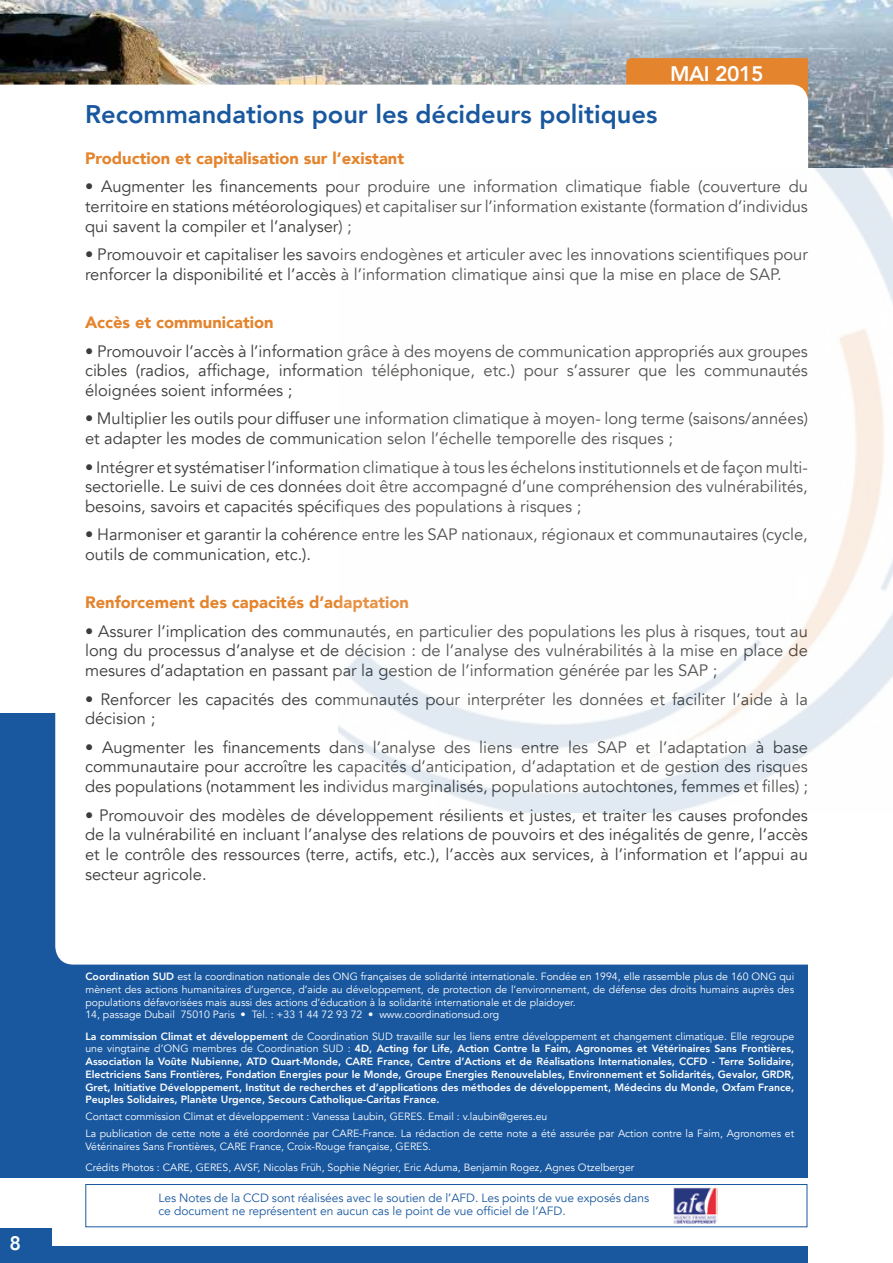
<style>
.page{position:relative;width:893px;height:1263px;background:#fff}
.page>*{position:absolute;margin:0;border:0;box-sizing:border-box;transform-origin:0 0}
.t1{font:800 25.5px "Avenir";color:#19589f}
.t2{font:800 21px "Avenir";letter-spacing:-.02em;color:#fff}
.t3{font:800 19.5px "Avenir";color:#fff}
.t4{font:16.5px/19.8px "Avenir";color:#3c3c3b;text-align:justify}
.t5{font:900 16.5px "Avenir";color:#e4842d}
.t6{font:12px/13.5px "Avenir";color:#19589f}
.t7{font:10.5px/12.8px "Avenir";color:#fff}
.t8{font:800 10.5px/12.8px "Avenir";color:#fff;text-align:justify}
.s1{font-weight:800}
.s2{font-weight:400}
</style>
<div class="page">
<div style="left:0;top:713px;width:808px;height:465px;background:#19589f"></div>
<div style="left:55px;top:428px;width:790px;height:536px;background:#fff;border-radius:18px"></div>
<img style="left:673px;top:1188px;width:44px;height:36px">
<div style="left:85px;top:1184px;width:722px;height:43px;border:1px solid #19589f"></div>
<img style="left:0;top:0;width:893px;height:168px">
<svg style="left:626px;top:58px;width:182px;height:27px;background:#e38530"></svg>
<svg style="left:0;top:85px;width:808px;height:83px"></svg>
<div style="left:0;top:1228px;width:52px;height:29px;background:#19589f"></div>
<div style="left:0;top:1247px;width:807px;height:16px;background:#19589f"></div>
<p class="t3" style="left:9px;top:1228px;width:13px">8</p>
<h1 class="t1" style="left:85px;top:94px;width:574px">Recommandations pour les décideurs politiques</h1>
<p class="t2" style="left:670px;top:57px;width:95px">MAI 2015</p>
<p class="t5" style="left:85px;top:144px;width:320px">Production et capitalisation sur l’existant</p>
<p class="t4" style="left:85px;top:177px;width:724px">• Augmenter les financements pour produire une information climatique fiable (couverture du territoire en stations météorologiques) et capitaliser sur l’information existante (formation d’individus qui savent la compiler et l’analyser) ;</p>
<p class="t4" style="left:85px;top:245px;width:724px">• Promouvoir et capitaliser les savoirs endogènes et articuler avec les innovations scientifiques pour renforcer la disponibilité et l’accès à l’information climatique ainsi que la mise en place de SAP.</p>
<p class="t5" style="left:85px;top:308px;width:190px">Accès et communication</p>
<p class="t4" style="left:85px;top:341px;width:724px">• Promouvoir l’accès à l’information grâce à des moyens de communication appropriés aux groupes cibles (radios, affichage, information téléphonique, etc.) pour s’assurer que les communautés éloignées soient informées ;</p>
<p class="t4" style="left:85px;top:409px;width:724px">• Multiplier les outils pour diffuser une information climatique à moyen- long terme (saisons/années) et adapter les modes de communication selon l’échelle temporelle des risques ;</p>
<p class="t4" style="left:85px;top:457px;width:724px">• Intégrer et systématiser l’information climatique à tous les échelons institutionnels et de façon multi&shy;sectorielle. Le suivi de ces données doit être accompagné d’une compréhension des vulnérabilités, besoins, savoirs et capacités spécifiques des populations à risques ;</p>
<p class="t4" style="left:85px;top:525px;width:724px">• Harmoniser et garantir la cohérence entre les SAP nationaux, régionaux et communautaires (cycle, outils de communication, etc.).</p>
<p class="t5" style="left:85px;top:588px;width:325px">Renforcement des capacités d’adaptation</p>
<p class="t4" style="left:85px;top:621px;width:724px">• Assurer l’implication des communautés, en particulier des populations les plus à risques, tout au long du processus d’analyse et de décision : de l’analyse des vulnérabilités à la mise en place de mesures d’adaptation en passant par la gestion de l’information générée par les SAP ;</p>
<p class="t4" style="left:85px;top:689px;width:724px">• Renforcer les capacités des communautés pour interpréter les données et faciliter l’aide à la décision ;</p>
<p class="t4" style="left:85px;top:737px;width:724px">• Augmenter les financements dans l’analyse des liens entre les SAP et l’adaptation à base communautaire pour accroître les capacités d’anticipation, d’adaptation et de gestion des risques des populations (notamment les individus marginalisés, populations autochtones, femmes et filles) ;</p>
<p class="t4" style="left:85px;top:805px;width:724px">• Promouvoir des modèles de développement résilients et justes, et traiter les causes profondes de la vulnérabilité en incluant l’analyse des relations de pouvoirs et des inégalités de genre, l’accès et le contrôle des ressources (terre, actifs, etc.), l’accès aux services, à l’information et l’appui au secteur agricole.</p>
<p class="t7" style="left:85px;top:970px;width:710px"><span class="s1">Coordination SUD</span> est la coordination nationale des ONG françaises de solidarité internationale. Fondée en 1994, elle rassemble plus de 160 ONG qui mènent des actions humanitaires d’urgence, d’aide au développement, de protection de l’environnement, de défense des droits humains auprès des populations défavorisées mais aussi des actions d’éducation à la solidarité internationale et de plaidoyer.<br>14, passage Dubail 75010 Paris • Tél. : +33 1 44 72 93 72 • www.coordinationsud.org</p>
<p class="t8" style="left:85px;top:1029px;width:710px">La commission Climat et développement <span class="s2">de Coordination SUD travaille sur les liens entre développement et changement climatique. Elle regroupe une vingtaine d’ONG membres de Coordination SUD :</span> 4D, Acting for Life, Action Contre la Faim, Agronomes et Vétérinaires Sans Frontières, Association la Voûte Nubienne, ATD Quart-Monde, CARE France, Centre d’Actions et de Réalisations Internationales, CCFD - Terre Solidaire, Electriciens Sans Frontières, Fondation Energies pour le Monde, Groupe Energies Renouvelables, Environnement et Solidarités, Gevalor, GRDR, Gret, Initiative Développement, Institut de recherches et d’applications des méthodes de développement, Médecins du Monde, Oxfam France, Peuples Solidaires, Planète Urgence, Secours Catholique-Caritas France.</p>
<p class="t7" style="left:85px;top:1108px;width:710px;line-height:17px">Contact commission Climat et développement : Vanessa Laubin, GERES. Email : v.laubin@geres.eu<br>La publication de cette note a été coordonnée par CARE-France. La rédaction de cette note a été assurée par Action contre la Faim, Agronomes et</p>
<p class="t7" style="left:85px;top:1136px;width:550px;line-height:21.3px">Vétérinaires Sans Frontières, CARE France, Croix-Rouge française, GERES.<br>Crédits Photos : CARE, GERES, AVSF, Nicolas Früh, Sophie Négrier, Eric Aduma, Benjamin Rogez, Agnes Otzelberger</p>
<p class="t6" style="left:158px;top:1191px;width:492px">Les Notes de la CCD sont réalisées avec le soutien de l’AFD. Les points de vue exposés dans ce document ne représentent en aucun cas le point de vue officiel de l’AFD.</p>
</div>
